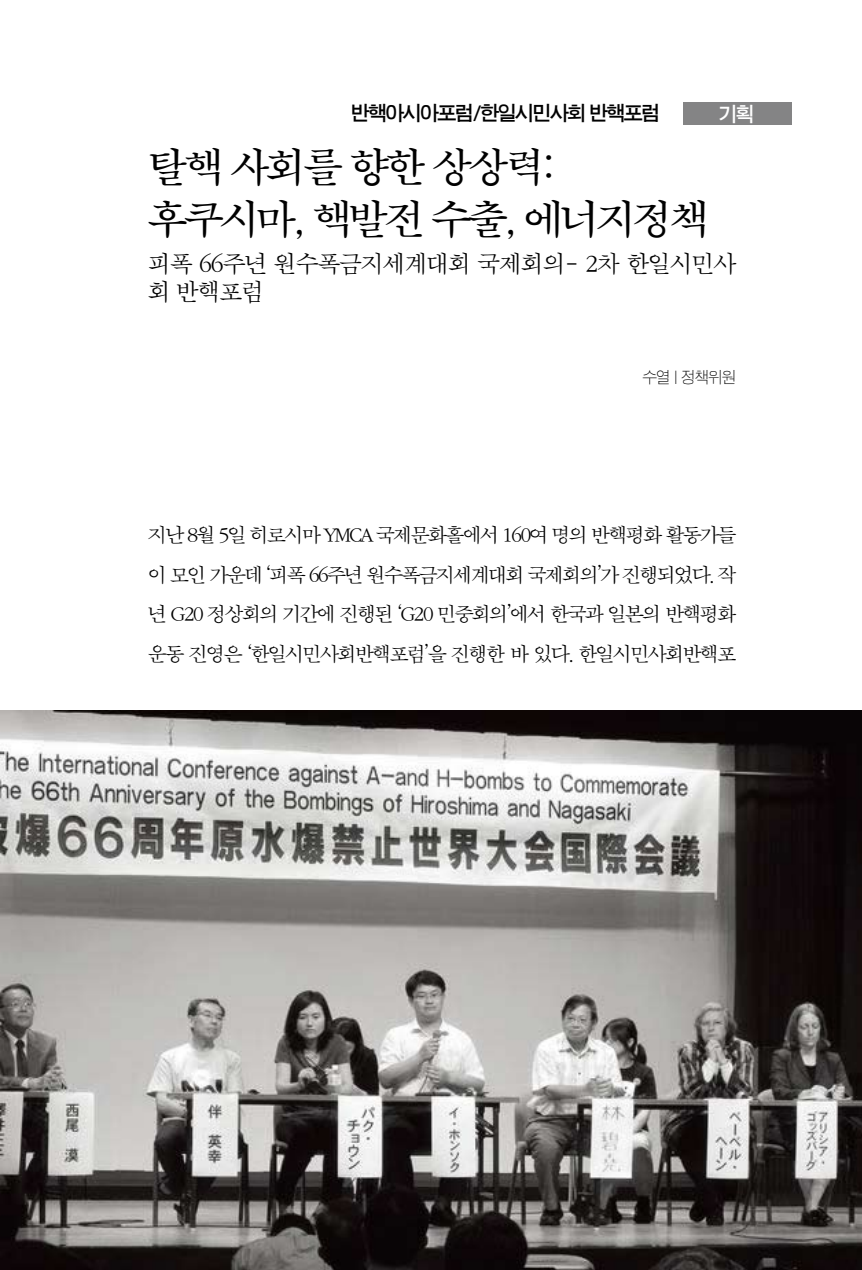
<style>
.page{position:relative;width:862px;height:1270px;background:#fff}
.page>*{position:absolute;margin:0;border:0;box-sizing:border-box;transform-origin:0 0}
.t1{font:40px/52px "S Pmu T KS Cpc EUC H";letter-spacing:-.1em;color:#000}
.t2{font:24px/28px "S Pmu KS Cpc EUC H";letter-spacing:-.1em;color:#000}
.t3{font:20px/39.6px "S Pmu KS Cpc EUC H";letter-spacing:-.14em;color:#000;text-align:justify}
.t4{font:20px "S Pgo T KS Cpc EUC H";letter-spacing:-.14em;color:#000}
.t5{font:20px "S Pgo T KS Cpc EUC H";color:#fff}
.t6{font:16px "S Pgo SE KS Cpc EUC H";letter-spacing:-.11em;color:#000;scale:.96 1}
.s1{font-family:"Batang"}
</style>
<div class="page">
<div style="left:683px;top:102px;width:109px;height:23px;background:#848485"></div>
<img style="left:0;top:710px;width:862px;height:560px">
<p class="t4" style="left:350px;top:103px;width:312px">반핵아시아포럼/한일시민사회 반핵포럼</p>
<p class="t5" style="left:718px;top:103px;width:39px">기획</p>
<h1 class="t1" style="left:147px;top:143px;width:563px">탈핵 사회를 향한 상상력: 후쿠시마, 핵발전 수출, 에너지정책</h1>
<p class="t2" style="left:147px;top:250px;width:591px">피폭 66주년 원수폭금지세계대회 국제회의- 2차 한일시민사 회 반핵포럼</p>
<p class="t6" style="left:642px;top:369px;width:100px">수열 | 정책위원</p>
<p class="t3" style="left:147px;top:516px;width:591px">지난 8월 5일 히로시마 YMCA 국제문화홀에서 160여 명의 반핵평화 활동가들 이 모인 가운데 <span class="s1">‘</span>피폭 66주년 원수폭금지세계대회 국제회의<span class="s1">’</span>가 진행되었다. 작 년 G20 정상회의 기간에 진행된 <span class="s1">‘</span>G20 민중회의<span class="s1">’</span>에서 한국과 일본의 반핵평화 운동 진영은 <span class="s1">‘</span>한일시민사회반핵포럼<span class="s1">’</span>을 진행한 바 있다. 한일시민사회반핵포</p>
</div>
